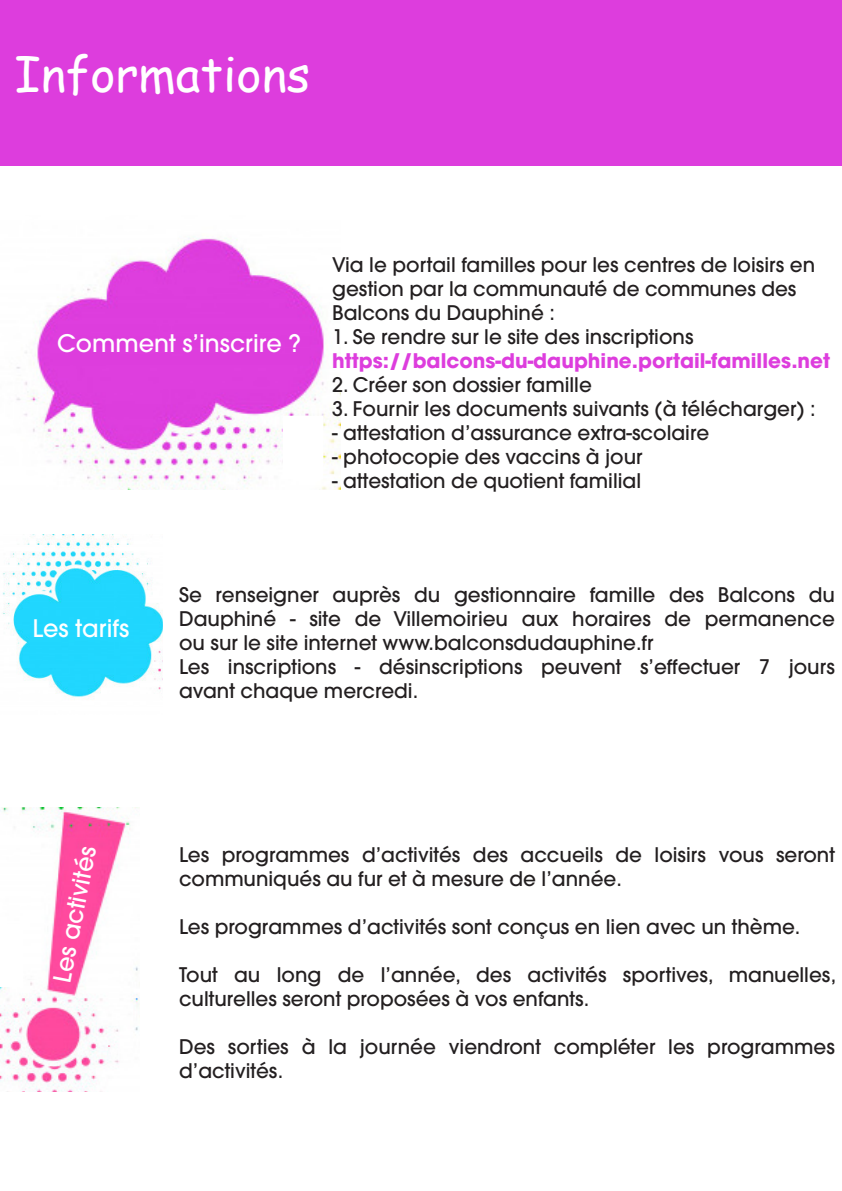
<style>
.page{position:relative;width:842px;height:1191px;background:#fff}
.page>*{position:absolute;margin:0;border:0;box-sizing:border-box;transform-origin:0 0}
.t1{font:48px "Comic Sans MS";color:#fff}
.t2{font:500 24px "Avant Garde";color:#fff}
.t3{font:500 20px/24px "Avant Garde";color:#231f20}
.t4{font:700 20px "Avant Garde";color:#dd3ddd}
</style>
<div class="page">
<div style="left:0;top:0;width:842px;height:165px;background:#dd3ddd"></div>
<img style="left:16px;top:236px;width:324px;height:253px">
<img style="left:2px;top:534px;width:160px;height:164px">
<img style="left:0;top:807px;width:139px;height:284px">
<div style="left:283px;top:416px;width:40px;height:63px;background:#fff"></div>
<div style="left:0;top:924px;width:23px;height:62px;background:#fff"></div>
<p class="t1" style="left:15px;top:39px;width:297px">Informations</p>
<p class="t2" style="left:57px;top:329px;width:245px">Comment s’inscrire ?</p>
<p class="t3" style="left:332px;top:253px;width:485px">Via le portail familles pour les centres de loisirs en gestion par la communauté de communes des<br>Balcons du Dauphiné :</p>
<p class="t3" style="left:332px;top:325px;width:363px">1. Se rendre sur le site des inscriptions</p>
<p class="t4" style="left:332px;top:347px;width:500px">https://balcons-du-dauphine.portail-familles.net</p>
<p class="t3" style="left:332px;top:373px;width:261px">2. Créer son dossier famille</p>
<p class="t3" style="left:332px;top:397px;width:485px">3. Fournir les documents suivants (à télécharger) :</p>
<p class="t3" style="left:332px;top:421px;width:379px">- attestation d’assurance extra-scolaire</p>
<p class="t3" style="left:332px;top:445px;width:312px">- photocopie des vaccins à jour</p>
<p class="t3" style="left:332px;top:469px;width:310px">- attestation de quotient familial</p>
<p class="t2" style="left:33px;top:614px;width:98px">Les tarifs</p>
<p class="t3" style="left:179px;top:582px;width:657px">Se renseigner auprès du gestionnaire famille des Balcons du<br>Dauphiné - site de Villemoirieu aux horaires de permanence</p>
<p class="t3" style="left:179px;top:630px;width:476px">ou sur le site internet www.balconsdudauphine.fr</p>
<p class="t3" style="left:179px;top:654px;width:657px">Les inscriptions - désinscriptions peuvent s’effectuer 7 jours</p>
<p class="t3" style="left:179px;top:678px;width:241px">avant chaque mercredi.</p>
<p class="t2" style="left:47px;top:979px;width:139px;rotate:-79deg">Les activités</p>
<p class="t3" style="left:179px;top:842px;width:657px">Les programmes d’activités des accueils de loisirs vous seront</p>
<p class="t3" style="left:179px;top:866px;width:444px">communiqués au fur et à mesure de l’année.</p>
<p class="t3" style="left:179px;top:914px;width:623px">Les programmes d’activités sont conçus en lien avec un thème.</p>
<p class="t3" style="left:179px;top:962px;width:659px">Tout au long de l’année, des activités sportives, manuelles,</p>
<p class="t3" style="left:179px;top:986px;width:412px">culturelles seront proposées à vos enfants.</p>
<p class="t3" style="left:179px;top:1034px;width:657px">Des sorties à la journée viendront compléter les programmes</p>
<p class="t3" style="left:179px;top:1058px;width:106px">d’activités.</p>
</div>
